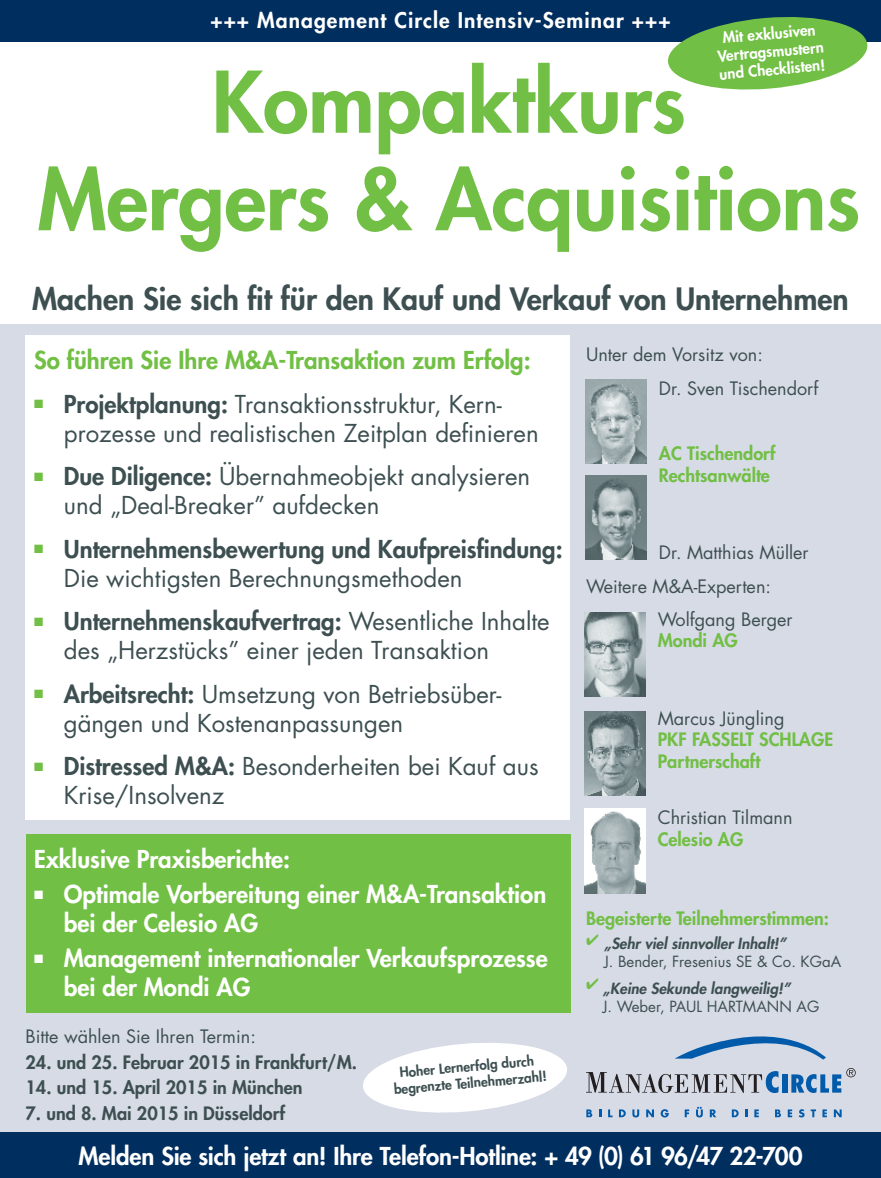
<style>
.page{position:relative;width:881px;height:1178px;background:#fff}
.page>*{position:absolute;margin:0;border:0;box-sizing:border-box;transform-origin:0 0}
.AbsatzTitelseiteTite{font:800 82.5px/97.5px "Futura Std";color:#71bf44;text-align:center}
.AbsatzTitelseiteTite-2{font:800 30px "Futura Std";color:#3d4f51}
.AbsatzTitelseiteThem{font:24px/28.8px "Futura Std";color:#3d4f51}
.AbsatzTitelseiteThem-2{font:800 24px/28.8px "Futura Std";color:#fff}
.AbsatzTitelseiteThem-3{font:800 24px/28.8px "Futura Std";color:#3d4f51}
.AbsatzAnmeldungBalke{font:800 24px "Futura Std";letter-spacing:-.01em;color:#fff}
.AbsatzTitelseiteThem-4{font:800 24px "Futura Std";color:#71bf44}
.AbsatzTitelseiteBalk{font:800 21px "Futura Std";letter-spacing:.05em;color:#fff}
.AbsatzTitelseiteRefe{font:18px "Futura Std";color:#3d4f51}
.AbsatzTitelseiteTerm{font:800 18px "Futura Std";color:#3d4f51}
.AbsatzTitelseiteRefe-2{font:800 18px/21.6px "Futura Std";color:#71bf44}
.AbsatzTitelseiteThem-5{font:800 18px "Futura Std";color:#71bf44}
.AbsatzTitelseiteTerm-2{font:18px "Futura Std";color:#3d4f51}
.AbsatzTitelseiteThem-6{font:15px/18px "Futura Std";color:#3d4f51}
.AbsatzTitelseiteBlic{font:italic 800 15px/18px "Futura Std";color:#3d4f51}
.AbsatzTitelseiteTite-3{font:800 15px/18px "Futura Std";color:#fff;text-align:center}
.AbsatzTitelseiteTite-4{font:800 13.5px/16.5px "Futura Std";color:#3d4f51;text-align:center}
.s1{font-weight:800}
.s2{font-weight:400}
.s3{font-weight:800;font-style:italic}
.s4{font-weight:400;font-style:normal}
</style>
<div class="page">
<div style="left:0;top:324px;width:880px;height:830px;background:#d7dbe6"></div>
<div style="left:26px;top:335px;width:544px;height:485px;background:#fff"></div>
<div style="left:0;top:0;width:880px;height:41px;background:#002e5e"></div>
<div style="left:0;top:1132px;width:880px;height:46px;background:#002e5e"></div>
<img style="left:584px;top:809px;width:60px;height:84px">
<img style="left:584px;top:612px;width:60px;height:84px">
<svg style="left:666px;top:17px;width:202px;height:73px"></svg>
<div style="left:781px;top:1074px;width:6px;height:18px;background:#015aaa"></div>
<svg style="left:791px;top:1068px;width:64px;height:25px"></svg>
<svg style="left:586px;top:1071px;width:192px;height:22px"></svg>
<svg style="left:675px;top:1036px;width:150px;height:23px"></svg>
<svg style="left:586px;top:1109px;width:6px;height:8px"></svg>
<svg style="left:599px;top:1109px;width:2px;height:8px"></svg>
<svg style="left:608px;top:1109px;width:4px;height:8px"></svg>
<svg style="left:618px;top:1109px;width:7px;height:8px"></svg>
<svg style="left:632px;top:1109px;width:7px;height:8px"></svg>
<svg style="left:646px;top:1109px;width:7px;height:8px"></svg>
<svg style="left:660px;top:1109px;width:8px;height:8px"></svg>
<svg style="left:684px;top:1109px;width:5px;height:8px"></svg>
<svg style="left:696px;top:1107px;width:6px;height:10px"></svg>
<svg style="left:709px;top:1109px;width:7px;height:8px"></svg>
<svg style="left:731px;top:1109px;width:7px;height:8px"></svg>
<svg style="left:745px;top:1109px;width:2px;height:8px"></svg>
<svg style="left:754px;top:1109px;width:4px;height:8px"></svg>
<svg style="left:775px;top:1109px;width:5px;height:8px"></svg>
<svg style="left:787px;top:1109px;width:4px;height:8px"></svg>
<svg style="left:798px;top:1109px;width:6px;height:8px"></svg>
<svg style="left:810px;top:1109px;width:5px;height:8px"></svg>
<svg style="left:822px;top:1109px;width:4px;height:8px"></svg>
<svg style="left:833px;top:1109px;width:8px;height:8px"></svg>
<img style="left:584px;top:711px;width:60px;height:84px">
<svg style="left:363px;top:1043px;width:204px;height:70px"></svg>
<img style="left:585px;top:379px;width:60px;height:85px">
<div style="left:26px;top:834px;width:544px;height:179px;background:#71bf44"></div>
<img style="left:585px;top:475px;width:60px;height:84px">
<p class="AbsatzTitelseiteBalk" style="left:210px;top:7px;width:461px">+++ Management Circle Intensiv-Seminar +++</p>
<p class="AbsatzTitelseiteTite-3" style="left:715px;top:29px;width:108px;rotate:-5deg">Mit exklusiven<br>Vertragsmustern und Checklisten!</p>
<p class="AbsatzTitelseiteTite" style="left:37px;top:54px;width:823px">Kompaktkurs<br>Mergers &amp; Acquisitions</p>
<p class="AbsatzTitelseiteTite-2" style="left:32px;top:280px;width:817px">Machen Sie sich fit für den Kauf und Verkauf von Unternehmen</p>
<p class="AbsatzTitelseiteThem-4" style="left:34px;top:345px;width:498px">So führen Sie Ihre M&amp;A-Transaktion zum Erfolg:</p>
<p class="AbsatzTitelseiteThem" style="left:64px;top:390px;width:476px;text-indent:-30px"><sup>■</sup> <span class="s1">Projektplanung:</span> Transaktionsstruktur, Kern&shy;prozesse und realistischen Zeitplan definieren</p>
<p class="AbsatzTitelseiteThem" style="left:64px;top:462px;width:467px;text-indent:-30px"><sup>■</sup> <span class="s1">Due Diligence:</span> Übernahmeobjekt analysieren und „Deal-Breaker” aufdecken</p>
<p class="AbsatzTitelseiteThem-3" style="left:64px;top:534px;width:500px;text-indent:-30px"><sup>■</sup> Unternehmensbewertung und Kaufpreisfindung:<br><span class="s2">Die wichtigsten Berechnungsmethoden</span></p>
<p class="AbsatzTitelseiteThem" style="left:64px;top:607px;width:487px;text-indent:-30px"><sup>■</sup> <span class="s1">Unternehmenskaufvertrag:</span> Wesentliche Inhalte des „Herzstücks” einer jeden Transaktion</p>
<p class="AbsatzTitelseiteThem" style="left:64px;top:680px;width:439px;text-indent:-30px"><sup>■</sup> <span class="s1">Arbeitsrecht:</span> Umsetzung von Betriebsüber&shy;gängen und Kostenanpassungen</p>
<p class="AbsatzTitelseiteThem" style="left:64px;top:752px;width:476px;text-indent:-30px"><sup>■</sup> <span class="s1">Distressed M&amp;A:</span> Besonderheiten bei Kauf aus<br>Krise/Insolvenz</p>
<p class="AbsatzTitelseiteThem-2" style="left:34px;top:845px;width:257px">Exklusive Praxisberichte:</p>
<p class="AbsatzTitelseiteThem-2" style="left:64px;top:880px;width:484px;text-indent:-30px">■ Optimale Vorbereitung einer M&amp;A-Transaktion bei der Celesio AG</p>
<p class="AbsatzTitelseiteThem-2" style="left:64px;top:944px;width:485px;text-indent:-30px">■ Management internationaler Verkaufsprozesse bei der Mondi AG</p>
<p class="AbsatzTitelseiteTerm-2" style="left:26px;top:1024px;width:232px">Bitte wählen Sie Ihren Termin:</p>
<p class="AbsatzTitelseiteTerm" style="left:26px;top:1050px;width:333px">24. und 25. Februar 2015 in Frankfurt/M.</p>
<p class="AbsatzTitelseiteTerm" style="left:26px;top:1076px;width:278px">14. und 15. April 2015 in München</p>
<p class="AbsatzTitelseiteTerm" style="left:26px;top:1102px;width:261px">7. und 8. Mai 2015 in Düsseldorf</p>
<p class="AbsatzTitelseiteTite-4" style="left:391px;top:1065px;width:155px;rotate:-5deg">Hoher Lernerfolg durch begrenzte Teilnehmerzahl!</p>
<p class="AbsatzTitelseiteRefe" style="left:585px;top:343px;width:178px">Unter dem Vorsitz von:</p>
<p class="AbsatzTitelseiteRefe" style="left:658px;top:377px;width:161px">Dr. Sven Tischendorf</p>
<p class="AbsatzTitelseiteRefe-2" style="left:658px;top:442px;width:118px">AC Tischendorf<br>Rechtsanwälte</p>
<p class="AbsatzTitelseiteRefe" style="left:658px;top:541px;width:151px">Dr. Matthias Müller</p>
<p class="AbsatzTitelseiteRefe" style="left:585px;top:575px;width:186px">Weitere M&amp;A-Experten:</p>
<p class="AbsatzTitelseiteRefe" style="left:657px;top:607px;width:136px">Wolfgang Berger</p>
<p class="AbsatzTitelseiteRefe-2" style="left:657px;top:630px;width:82px">Mondi AG</p>
<p class="AbsatzTitelseiteRefe" style="left:657px;top:707px;width:128px">Marcus Jüngling</p>
<p class="AbsatzTitelseiteRefe-2" style="left:657px;top:729px;width:177px">PKF FASSELT SCHLAGE<br>Partnerschaft</p>
<p class="AbsatzTitelseiteRefe" style="left:657px;top:806px;width:136px">Christian Tilmann</p>
<p class="AbsatzTitelseiteRefe-2" style="left:657px;top:828px;width:87px">Celesio AG</p>
<p class="AbsatzTitelseiteThem-5" style="left:585px;top:907px;width:244px">Begeisterte Teilnehmerstimmen:</p>
<p class="AbsatzTitelseiteThem-6" style="left:603px;top:935px;width:238px;text-indent:-18px"><sup>✔</sup> <span class="s3">„Sehr viel sinnvoller Inhalt!”<br></span>J. Bender, Fresenius SE &amp; Co. KGaA</p>
<p class="AbsatzTitelseiteBlic" style="left:602px;top:979px;width:218px;text-indent:-17px"><sup>✔</sup> „Keine Sekunde langweilig!”<br><span class="s4">J. Weber, PAUL HARTMANN AG</span></p>
<p class="AbsatzAnmeldungBalke" style="left:78px;top:1140px;width:725px">Melden Sie sich jetzt an! Ihre Telefon-Hotline: + 49 (0) 61 96/47 22-700</p>
</div>
